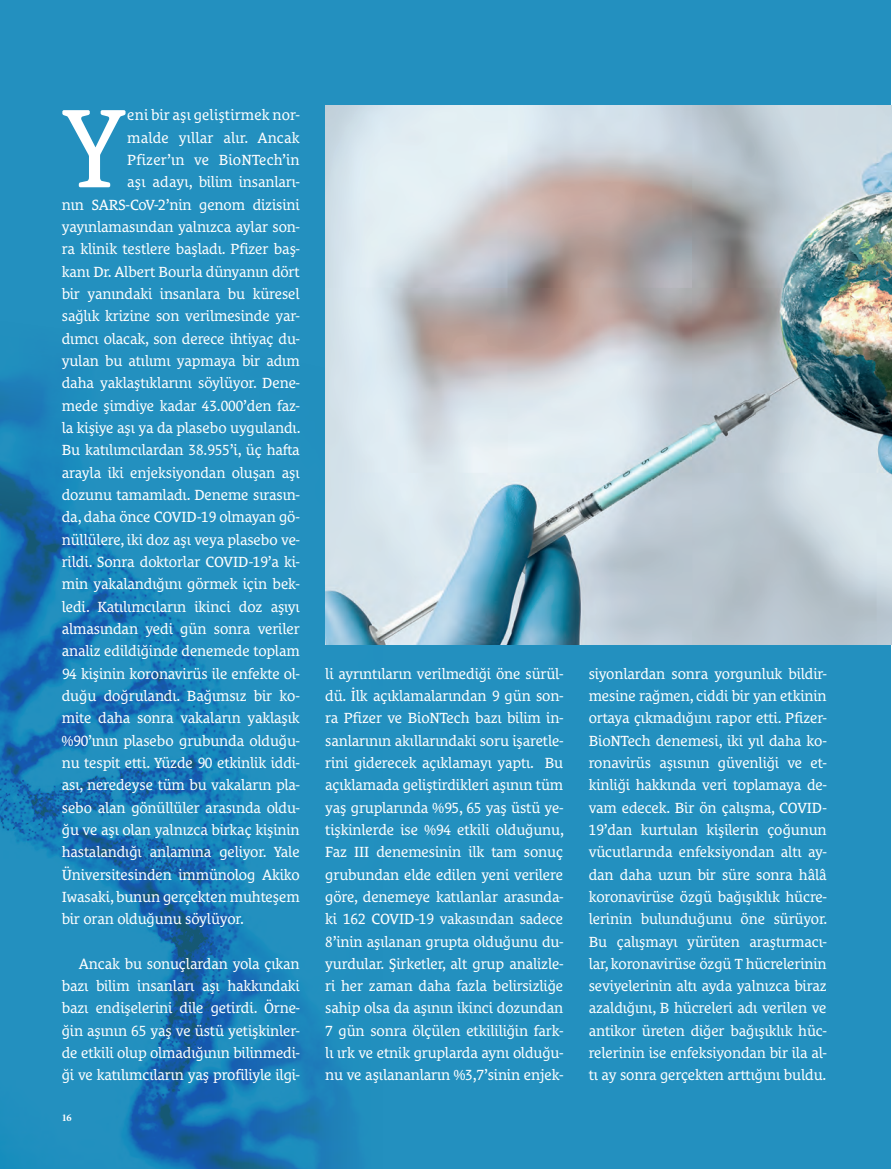
<style>
.page{position:relative;width:892px;height:1169px;background:#fff}
.page>*{position:absolute;margin:0;border:0;box-sizing:border-box;transform-origin:0 0}
.t1{font:114.15px "Le Monde Courrier Pro";color:#fff}
.t2{font:15px/22.4px "Le Monde Courrier Pro";letter-spacing:-.01em;color:#fff;text-align:justify}
.t3{font:15px "Le Monde Courrier Pro";letter-spacing:.01em;color:#fff}
.t4{font:700 10.35px "Minion Pro";color:#fff}
</style>
<div class="page">
<div style="left:0;top:0;width:891px;height:1168px;background:#2390bf"></div>
<img style="left:0;top:375px;width:391px;height:793px">
<img style="left:325px;top:105px;width:567px;height:539px">
<h1 class="t1" style="left:62px;top:56px;width:66px">Y</h1>
<p class="t3" style="left:127px;top:103px;width:174px">eni bir aşı geliştirmek nor-</p>
<p class="t3" style="left:127px;top:125px;width:174px">malde yıllar alır. Ancak</p>
<p class="t3" style="left:127px;top:148px;width:174px">Pfizer’ın ve BioNTech’in</p>
<p class="t2" style="left:127px;top:169px;width:174px">aşı adayı, bilim insanları-</p>
<p class="t2" style="left:62px;top:191px;width:239px">nın SARS-CoV-2’nin genom dizisini</p>
<p class="t2" style="left:62px;top:214px;width:239px">yayınlamasından yalnızca aylar son-</p>
<p class="t2" style="left:62px;top:236px;width:239px">ra klinik testlere başladı. Pfizer baş-</p>
<p class="t2" style="left:62px;top:258px;width:239px">kanı Dr. Albert Bourla dünyanın dört</p>
<p class="t2" style="left:62px;top:281px;width:239px">bir yanındaki insanlara bu küresel</p>
<p class="t2" style="left:62px;top:303px;width:239px">sağlık krizine son verilmesinde yar-</p>
<p class="t2" style="left:62px;top:325px;width:239px">dımcı olacak, son derece ihtiyaç du-</p>
<p class="t2" style="left:62px;top:348px;width:239px">yulan bu atılımı yapmaya bir adım</p>
<p class="t2" style="left:62px;top:370px;width:239px">daha yaklaştıklarını söylüyor. Dene-</p>
<p class="t2" style="left:62px;top:392px;width:239px">mede şimdiye kadar 43.000’den faz-</p>
<p class="t2" style="left:62px;top:415px;width:240px">la kişiye aşı ya da plasebo uygulandı.</p>
<p class="t2" style="left:62px;top:437px;width:239px">Bu katılımcılardan 38.955’i, üç hafta</p>
<p class="t2" style="left:62px;top:459px;width:239px">arayla iki enjeksiyondan oluşan aşı</p>
<p class="t2" style="left:62px;top:482px;width:239px">dozunu tamamladı. Deneme sırasın-</p>
<p class="t2" style="left:62px;top:504px;width:239px">da, daha önce COVID-19 olmayan gö-</p>
<p class="t2" style="left:62px;top:526px;width:239px">nüllülere, iki doz aşı veya plasebo ve-</p>
<p class="t2" style="left:62px;top:549px;width:239px">rildi. Sonra doktorlar COVID-19’a ki-</p>
<p class="t2" style="left:62px;top:571px;width:239px">min yakalandığını görmek için bek-</p>
<p class="t2" style="left:62px;top:593px;width:239px">ledi. Katılımcıların ikinci doz aşıyı</p>
<p class="t2" style="left:62px;top:615px;width:239px">almasından yedi gün sonra veriler</p>
<p class="t2" style="left:62px;top:638px;width:239px">analiz edildiğinde denemede toplam</p>
<p class="t2" style="left:62px;top:660px;width:239px">94 kişinin koronavirüs ile enfekte ol-</p>
<p class="t2" style="left:62px;top:682px;width:239px">duğu doğrulandı. Bağımsız bir ko-</p>
<p class="t2" style="left:62px;top:705px;width:239px">mite daha sonra vakaların yaklaşık</p>
<p class="t2" style="left:62px;top:727px;width:239px">%90’ının plasebo grubunda olduğu-</p>
<p class="t2" style="left:62px;top:749px;width:239px">nu tespit etti. Yüzde 90 etkinlik iddi-</p>
<p class="t2" style="left:62px;top:772px;width:239px">ası, neredeyse tüm bu vakaların pla-</p>
<p class="t2" style="left:62px;top:794px;width:239px">sebo alan gönüllüler arasında oldu-</p>
<p class="t2" style="left:62px;top:816px;width:239px">ğu ve aşı olan yalnızca birkaç kişinin</p>
<p class="t2" style="left:62px;top:839px;width:239px">hastalandığı anlamına geliyor. Yale</p>
<p class="t2" style="left:62px;top:861px;width:239px">Üniversitesinden immünolog Akiko</p>
<p class="t2" style="left:62px;top:883px;width:239px">Iwasaki, bunun gerçekten muhteşem</p>
<p class="t2" style="left:62px;top:906px;width:184px">bir oran olduğunu söylüyor.</p>
<p class="t2" style="left:62px;top:950px;width:239px;text-indent:17px">Ancak bu sonuçlardan yola çıkan bazı bilim insanları aşı hakkındaki bazı endişelerini dile getirdi. Örne&shy;ğin aşının 65 yaş ve üstü yetişkinler&shy;de etkili olup olmadığının bilinmedi&shy;ği ve katılımcıların yaş profiliyle ilgi-</p>
<p class="t4" style="left:62px;top:1110px;width:11px">16</p>
<p class="t2" style="left:325px;top:660px;width:240px">li ayrıntıların verilmediği öne sürül&shy;dü. İlk açıklamalarından 9 gün son&shy;ra Pfizer ve BioNTech bazı bilim in&shy;sanlarının akıllarındaki soru işaretle&shy;rini giderecek açıklamayı yaptı. Bu açıklamada geliştirdikleri aşının tüm yaş gruplarında %95, 65 yaş üstü ye&shy;tişkinlerde ise %94 etkili olduğunu, Faz III denemesinin ilk tam sonuç grubundan elde edilen yeni verilere göre, denemeye katılanlar arasında&shy;ki 162 COVID-19 vakasından sadece 8’inin aşılanan grupta olduğunu du&shy;yurdular. Şirketler, alt grup analizle&shy;ri her zaman daha fazla belirsizliğe sahip olsa da aşının ikinci dozundan 7 gün sonra ölçülen etkililiğin fark&shy;lı ırk ve etnik gruplarda aynı olduğu&shy;nu ve aşılananların %3,7’sinin enjek-</p>
<p class="t2" style="left:589px;top:660px;width:240px">siyonlardan sonra yorgunluk bildir&shy;mesine rağmen, ciddi bir yan etkinin ortaya çıkmadığını rapor etti. Pfizer-BioNTech denemesi, iki yıl daha ko&shy;ronavirüs aşısının güvenliği ve et&shy;kinliği hakkında veri toplamaya de&shy;vam edecek. Bir ön çalışma, COVID-19’dan kurtulan kişilerin çoğunun vücutlarında enfeksiyondan altı ay&shy;dan daha uzun bir süre sonra hâlâ koronavirüse özgü bağışıklık hücre&shy;lerinin bulunduğunu öne sürüyor.<br>Bu çalışmayı yürüten araştırmacı&shy;lar, koronavirüse özgü T hücrelerinin seviyelerinin altı ayda yalnızca biraz azaldığını, B hücreleri adı verilen ve antikor üreten diğer bağışıklık hüc&shy;relerinin ise enfeksiyondan bir ila al&shy;tı ay sonra gerçekten arttığını buldu.</p>
</div>
